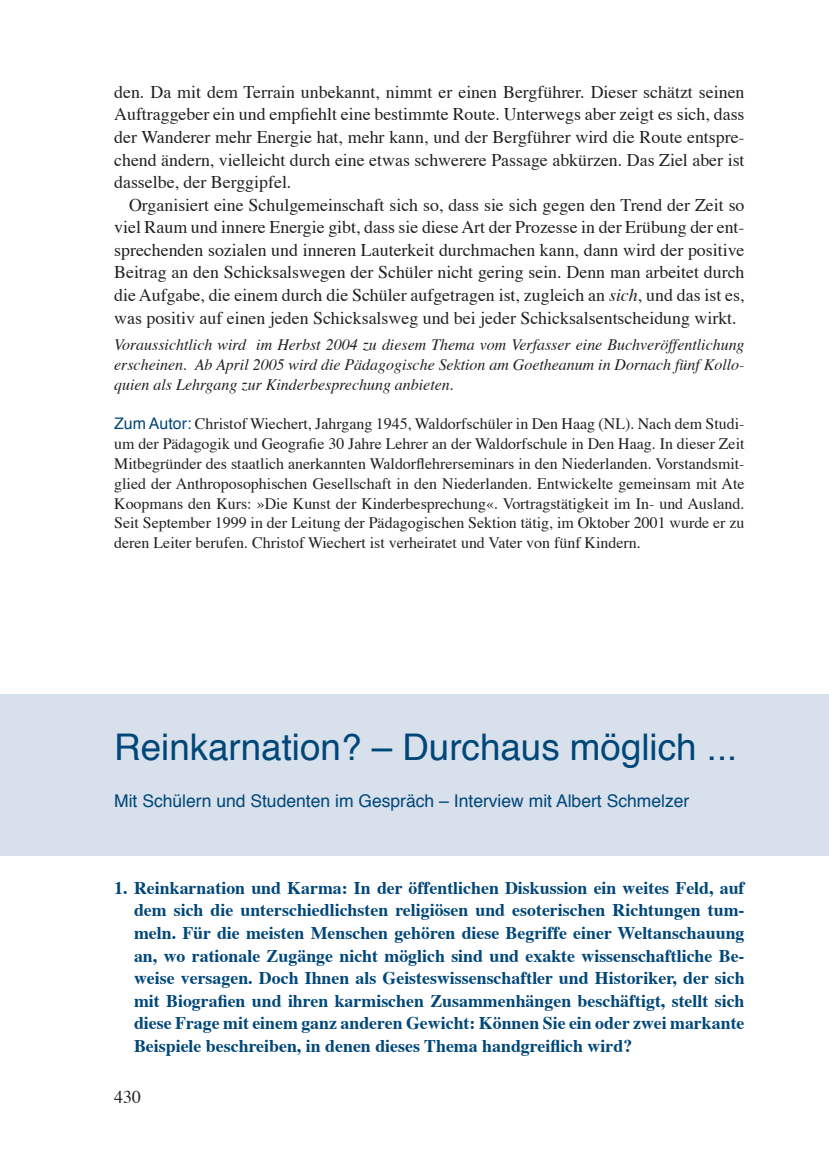
<style>
.page{position:relative;width:829px;height:1176px;background:#fff}
.page>*{position:absolute;margin:0;border:0;box-sizing:border-box;transform-origin:0 0}
.t1{font:36.75px "Helvetica";color:#004779}
.t2{font:17.85px/22.6px "Times";color:#231f20;text-align:justify}
.t3{font:700 17.85px/22.6px "Times";color:#004779;text-align:justify}
.t4{font:17.5px "Helvetica";color:#004779}
.t5{font:15.92px/19.8px "Times";color:#231f20;text-align:justify}
.t6{font:italic 15.92px/19.8px "Times";color:#231f20;text-align:justify}
.s1{font-style:italic}
.s2{font-family:"Helvetica";color:#004779}
</style>
<div class="page">
<div style="left:0;top:694px;width:828px;height:162px;background:#d8e0ec"></div>
<p class="t2" style="left:114px;top:79px;width:632px">den. Da mit dem Terrain unbekannt, nimmt er einen Bergführer. Dieser schätzt seinen Auftraggeber ein und empfiehlt eine bestimmte Route. Unterwegs aber zeigt es sich, dass der Wanderer mehr Energie hat, mehr kann, und der Bergführer wird die Route entspre&shy;chend ändern, vielleicht durch eine etwas schwerere Passage abkürzen. Das Ziel aber ist dasselbe, der Berggipfel.</p>
<p class="t2" style="left:114px;top:192px;width:632px;text-indent:15px">Organisiert eine Schulgemeinschaft sich so, dass sie sich gegen den Trend der Zeit so viel Raum und innere Energie gibt, dass sie diese Art der Prozesse in der Erübung der ent&shy;sprechenden sozialen und inneren Lauterkeit durchmachen kann, dann wird der positive Beitrag an den Schicksalswegen der Schüler nicht gering sein. Denn man arbeitet durch die Aufgabe, die einem durch die Schüler aufgetragen ist, zugleich an <span class="s1">sich</span>, und das ist es, was positiv auf einen jeden Schicksalsweg und bei jeder Schicksalsentscheidung wirkt.</p>
<p class="t6" style="left:114px;top:334px;width:632px">Voraussichtlich wird im Herbst 2004 zu diesem Thema vom Verfasser eine Buchveröffentlichung erscheinen. Ab April 2005 wird die Pädagogische Sektion am Goetheanum in Dornach fünf Kollo&shy;quien als Lehrgang zur Kinderbesprechung anbieten.</p>
<p class="t5" style="left:114px;top:413px;width:632px"><span class="s2">Zum Autor:</span> Christof Wiechert, Jahrgang 1945, Waldorfschüler in Den Haag (NL). Nach dem Studi&shy;um der Pädagogik und Geografie 30 Jahre Lehrer an der Waldorfschule in Den Haag. In dieser Zeit Mitbegründer des staatlich anerkannten Waldorflehrerseminars in den Niederlanden. Vorstandsmit&shy;glied der Anthroposophischen Gesellschaft in den Niederlanden. Entwickelte gemeinsam mit Ate Koopmans den Kurs: »Die Kunst der Kinderbesprechung«. Vortragstätigkeit im In- und Ausland.<br>Seit September 1999 in der Leitung der Pädagogischen Sektion tätig, im Oktober 2001 wurde er zu deren Leiter berufen. Christof Wiechert ist verheiratet und Vater von fünf Kindern.</p>
<h1 class="t1" style="left:114px;top:716px;width:624px">Reinkarnation? – Durchaus möglich ...</h1>
<p class="t4" style="left:114px;top:785px;width:576px">Mit Schülern und Studenten im Gespräch – Interview mit Albert Schmelzer</p>
<p class="t3" style="left:134px;top:874px;width:612px;text-indent:-20px">1. Reinkarnation und Karma: In der öffentlichen Diskussion ein weites Feld, auf dem sich die unterschiedlichsten religiösen und esoterischen Richtungen tum&shy;meln. Für die meisten Menschen gehören diese Begriffe einer Weltanschauung an, wo rationale Zugänge nicht möglich sind und exakte wissenschaftliche Be&shy;weise versagen. Doch Ihnen als Geisteswissenschaftler und Historiker, der sich mit Biografien und ihren karmischen Zusammenhängen beschäftigt, stellt sich diese Frage mit einem ganz anderen Gewicht: Können Sie ein oder zwei markante Beispiele beschreiben, in denen dieses Thema handgreiflich wird?</p>
<p class="t2" style="left:114px;top:1083px;width:28px">430</p>
</div>
